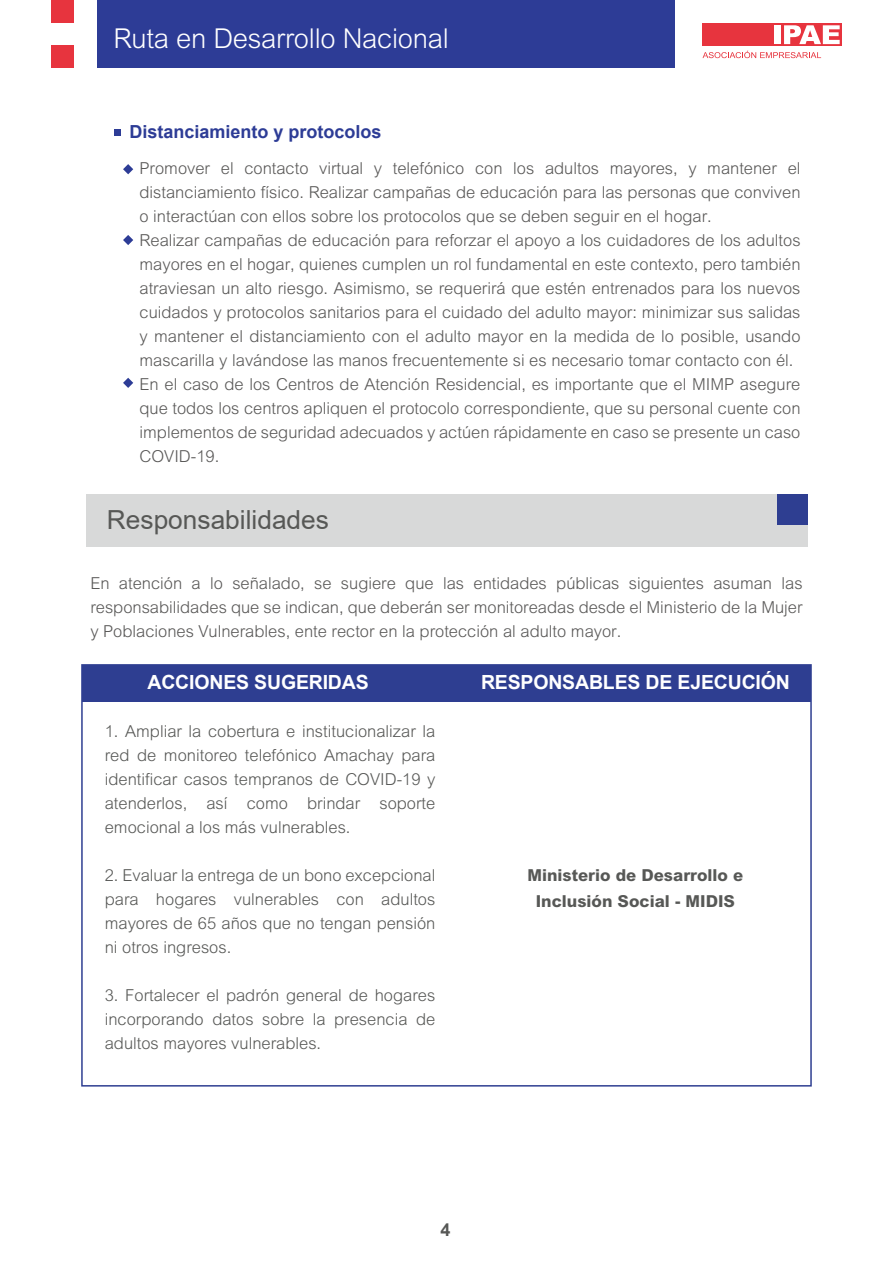
<style>
.page{position:relative;width:893px;height:1263px;background:#fff}
.page>*{position:absolute;margin:0;border:0;box-sizing:border-box;transform-origin:0 0}
.t1{font:300 27.45px "Arial MT Std";letter-spacing:-.01em;color:#fff}
.t2{font:26.25px "Arial";color:#575856}
.t3{font:700 19.5px "Arial";letter-spacing:-.01em;color:#fff}
.t4{font:700 18px "Arial";color:#2d3c96}
.t5{font:300 18px "Arial MT Std";color:#fff}
.t6{font:700 18px "Arial";color:#575856}
.t7{font:300 16.5px/24px "Arial MT Std";color:#585756}
.t8{font:300 16.5px/24px "Arial MT Std";color:#575856;text-align:justify}
.t9{font:800 16.5px/25.5px "Arial MT Std";color:#575856;text-align:center}
.s1{font-size:27.45px}
</style>
<div class="page">
<div style="left:114px;top:129px;width:7px;height:6px;background:#2d3c96"></div>
<svg style="left:123px;top:164px;width:10px;height:10px"></svg>
<svg style="left:123px;top:235px;width:10px;height:10px"></svg>
<svg style="left:123px;top:378px;width:10px;height:10px"></svg>
<div style="left:702px;top:23px;width:140px;height:23px;background:#e7343e"></div>
<div style="left:774px;top:25px;width:6px;height:19px;background:#fff"></div>
<svg style="left:784px;top:25px;width:56px;height:19px"></svg>
<svg style="left:703px;top:51px;width:118px;height:7px"></svg>
<div style="left:97px;top:0;width:577px;height:68px;background:#2d3c96"></div>
<div style="left:51px;top:0;width:23px;height:23px;background:#e7343e"></div>
<div style="left:51px;top:46px;width:23px;height:22px;background:#e7343e"></div>
<div style="left:86px;top:494px;width:721px;height:52px;background:#d8d9d9"></div>
<div style="left:777px;top:494px;width:30px;height:30px;background:#2e3e91"></div>
<div style="left:82px;top:665px;width:728px;height:37px;background:#2e3e91"></div>
<h1 class="t1" style="left:114px;top:22px;width:337px">Ruta en Desarrollo Nacional</h1>
<p class="t5" style="left:132px;top:31px;width:259px">u<span class="s1">t</span>a e<span class="s1">n D</span>e<span class="s1">s</span>a<span class="s1">r</span>r<span class="s1">o</span>l<span class="s1">l</span>o N<span class="s1">a</span>c<span class="s1">i</span>o<span class="s1">n</span>a<span class="s1">l</span></p>
<p class="t4" style="left:129px;top:119px;width:254px">Distanciamiento y protocolos</p>
<p class="t7" style="left:140px;top:156px;width:662px">Promover el contacto virtual y telefónico con los adultos mayores, y mantener el distanciamiento físico. Realizar campañas de educación para las personas que conviven o interactúan con ellos sobre los protocolos que se deben seguir en el hogar.<br>Realizar campañas de educación para reforzar el apoyo a los cuidadores de los adultos mayores en el hogar, quienes cumplen un rol fundamental en este contexto, pero también atraviesan un alto riesgo. Asimismo, se requerirá que estén entrenados para los nuevos cuidados y protocolos sanitarios para el cuidado del adulto mayor: minimizar sus salidas y mantener el distanciamiento con el adulto mayor en la medida de lo posible, usando mascarilla y lavándose las manos frecuentemente si es necesario tomar contacto con él.<br>En el caso de los Centros de Atención Residencial, es importante que el MIMP asegure que todos los centros apliquen el protocolo correspondiente, que su personal cuente con implementos de seguridad adecuados y actúen rápidamente en caso se presente un caso COVID-19.</p>
<h2 class="t2" style="left:107px;top:502px;width:223px">Responsabilidades</h2>
<p class="t7" style="left:90px;top:571px;width:714px;text-align:justify">En atención a lo señalado, se sugiere que las entidades públicas siguientes asuman las responsabilidades que se indican, que deberán ser monitoreadas desde el Ministerio de la Mujer y Poblaciones Vulnerables, ente rector en la protección al adulto mayor.</p>
<p class="t3" style="left:147px;top:668px;width:223px">ACCIONES SUGERIDAS</p>
<p class="t3" style="left:481px;top:669px;width:310px">RESPONSABLES DE EJECUCIÓN</p>
<p class="t8" style="left:105px;top:719px;width:332px">1. Ampliar la cobertura e institucionalizar la red de monitoreo telefónico Amachay para identificar casos tempranos de COVID-19 y atenderlos, así como brindar soporte emocional a los más vulnerables.</p>
<p class="t8" style="left:105px;top:863px;width:332px">2. Evaluar la entrega de un bono excepcional para hogares vulnerables con adultos mayores de 65 años que no tengan pensión ni otros ingresos.</p>
<p class="t8" style="left:105px;top:983px;width:332px">3. Fortalecer el padrón general de hogares incorporando datos sobre la presencia de adultos mayores vulnerables.</p>
<p class="t9" style="left:527px;top:862px;width:217px">Ministerio de Desarrollo e<br>Inclusión Social - MIDIS</p>
<p class="t6" style="left:440px;top:1217px;width:12px">4</p>
</div>
